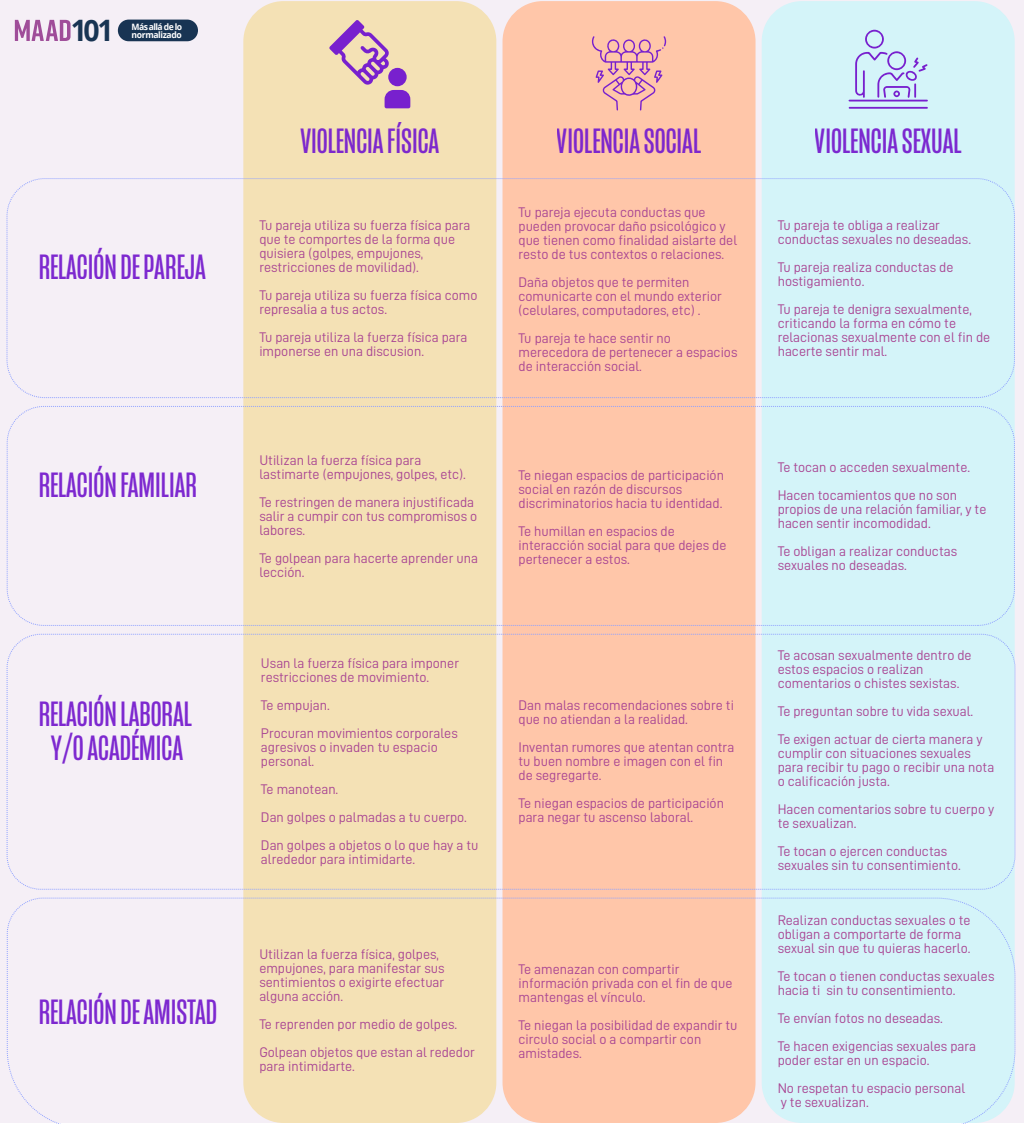
<style>
.page{position:relative;width:1024px;height:1124px;background:#fff}
.page>*{position:absolute;margin:0;border:0;box-sizing:border-box;transform-origin:0 0}
.t1{font:36px/34px "Mongoose";color:#7820ce;text-align:center}
.t2{font:700 29.5px "Open Sans";color:#183453;scale:.96 1}
.t3{font:14px/14px "D DIN";color:#a94593}
.t4{font:700 8.8px "Open Sans";letter-spacing:-.07em;color:#fff}
.t5{font:700 8.8px "Open Sans";letter-spacing:-.04em;color:#fff}
</style>
<div class="page">
<div style="left:0;top:0;width:1024px;height:1123px;background:#f5eef6"></div>
<div style="left:118px;top:20px;width:80px;height:21px;background:#183453;border-radius:11px"></div>
<svg style="left:15px;top:20px;width:56px;height:21px"></svg>
<div style="left:762px;top:1px;width:253px;height:1122px;background:#d4f4f9;border-radius:40px"></div>
<svg style="left:849px;top:30px;width:79px;height:79px"></svg>
<div style="left:503px;top:1px;width:253px;height:1122px;background:#ffc6a9;border-radius:40px"></div>
<svg style="left:591px;top:36px;width:75px;height:75px"></svg>
<div style="left:243px;top:1px;width:253px;height:1122px;background:#f4e1b5;border-radius:40px"></div>
<svg style="left:329px;top:20px;width:81px;height:88px"></svg>
<div style="left:388px;top:68px;width:19px;height:18px;background:#7820ce;border-radius:50%"></div>
<div style="left:7px;top:178px;width:1008px;height:220px;border:1px dashed #90a2ff;border-radius:38px"></div>
<div style="left:7px;top:406px;width:1008px;height:220px;border:1px dashed #90a2ff;border-radius:37px"></div>
<svg style="left:6px;top:897px;width:1010px;height:227px"></svg>
<h2 class="t2" style="left:71px;top:9px;width:46px">101</h2>
<p class="t5" style="left:132px;top:29px;width:52px">normalizado</p>
<p class="t4" style="left:132px;top:21px;width:52px">Más allá de lo</p>
<h1 class="t1" style="left:38px;top:250px;width:169px">RELACIÓN DE PAREJA</h1>
<h1 class="t1" style="left:38px;top:468px;width:160px">RELACIÓN FAMILIAR</h1>
<h1 class="t1" style="left:38px;top:698px;width:155px">RELACIÓN LABORAL<br>Y/O ACADÉMICA</h1>
<h1 class="t1" style="left:38px;top:995px;width:180px">RELACIÓN DE AMISTAD</h1>
<h1 class="t1" style="left:300px;top:125px;width:140px">VIOLENCIA FÍSICA</h1>
<p class="t3" style="left:259px;top:218px;width:213px">Tu pareja utiliza su fuerza física para que te comportes de la forma que quisiera (golpes, empujones, restricciones de movilidad).</p>
<p class="t3" style="left:259px;top:288px;width:220px">Tu pareja utiliza su fuerza física como represalia a tus actos.</p>
<p class="t3" style="left:259px;top:330px;width:210px">Tu pareja utiliza la fuerza física para imponerse en una discusion.</p>
<p class="t3" style="left:259px;top:453px;width:208px">Utilizan la fuerza física para lastimarte (empujones, golpes, etc).</p>
<p class="t3" style="left:259px;top:495px;width:219px">Te restringen de manera injustificada salir a cumpir con tus compromisos o labores.</p>
<p class="t3" style="left:259px;top:551px;width:220px">Te golpean para hacerte aprender una lección.</p>
<p class="t3" style="left:261px;top:656px;width:200px">Usan la fuerza física para imponer restricciones de movimiento.</p>
<p class="t3" style="left:261px;top:691px;width:198px;line-height:28px">Te empujan.<br>Procuran movimientos corporales</p>
<p class="t3" style="left:261px;top:740px;width:178px">agresivos o invaden tu espacio personal.</p>
<p class="t3" style="left:261px;top:775px;width:219px;line-height:28px">Te manotean.<br>Dan golpes o palmadas a tu cuerpo.<br>Dan golpes a objetos o lo que hay a tu</p>
<p class="t3" style="left:261px;top:852px;width:156px">alrededor para intimidarte.</p>
<p class="t3" style="left:259px;top:947px;width:187px">Utilizan la fuerza física, golpes, empujones, para manifestar sus sentimientos o exigirte efectuar alguna acción.</p>
<p class="t3" style="left:259px;top:1010px;width:217px;line-height:28px">Te reprenden por medio de golpes.<br>Golpean objetos que estan al rededor</p>
<p class="t3" style="left:259px;top:1059px;width:97px">para intimidarte.</p>
<h1 class="t1" style="left:557px;top:124px;width:146px">VIOLENCIA SOCIAL</h1>
<p class="t3" style="left:519px;top:205px;width:220px">Tu pareja ejecuta conductas que pueden provocar daño psicológico y que tienen como finalidad aislarte del resto de tus contextos o relaciones.</p>
<p class="t3" style="left:519px;top:275px;width:205px">Daña objetos que te permiten comunicarte con el mundo exterior (celulares, computadores, etc) .</p>
<p class="t3" style="left:519px;top:331px;width:220px">Tu pareja te hace sentir no merecedora de pertenecer a espacios de interacción social.</p>
<p class="t3" style="left:519px;top:468px;width:207px">Te niegan espacios de participación social en razón de discursos discriminatorios hacia tu identidad.</p>
<p class="t3" style="left:519px;top:524px;width:209px">Te humillan en espacios de interacción social para que dejes de pertenecer a estos.</p>
<p class="t3" style="left:519px;top:698px;width:217px">Dan malas recomendaciones sobre ti que no atiendan a la realidad.</p>
<p class="t3" style="left:519px;top:740px;width:217px">Inventan rumores que atentan contra tu buen nombre e imagen con el fin de segregarte.</p>
<p class="t3" style="left:519px;top:796px;width:207px">Te niegan espacios de participación para negar tu ascenso laboral.</p>
<p class="t3" style="left:519px;top:962px;width:215px">Te amenazan con compartir información privada con el fin de que mantengas el vínculo.</p>
<p class="t3" style="left:519px;top:1018px;width:221px">Te niegan la posibilidad de expandir tu circulo social o a compartir con amistades.</p>
<h1 class="t1" style="left:815px;top:124px;width:148px">VIOLENCIA SEXUAL</h1>
<p class="t3" style="left:778px;top:218px;width:195px">Tu pareja te obliga a realizar conductas sexuales no deseadas.</p>
<p class="t3" style="left:778px;top:260px;width:177px">Tu pareja realiza conductas de hostigamiento.</p>
<p class="t3" style="left:778px;top:302px;width:214px">Tu pareja te denigra sexualmente, criticando la forma en cómo te relacionas sexualmente con el fin de hacerte sentir mal.</p>
<p class="t3" style="left:778px;top:453px;width:194px;line-height:28px">Te tocan o acceden sexualmente.<br>Hacen tocamientos que no son</p>
<p class="t3" style="left:778px;top:502px;width:210px">propios de una relación familiar, y te hacen sentir incomodidad.</p>
<p class="t3" style="left:778px;top:544px;width:181px">Te obligan a realizar conductas sexuales no deseadas.</p>
<p class="t3" style="left:778px;top:648px;width:195px">Te acosan sexualmente dentro de estos espacios o realizan comentarios o chistes sexistas.</p>
<p class="t3" style="left:778px;top:697px;width:206px;line-height:28px">Te preguntan sobre tu vida sexual.<br>Te exigen actuar de cierta manera y</p>
<p class="t3" style="left:778px;top:746px;width:218px">cumplir con situaciones sexuales para recibir tu pago o recibir una nota o calificación justa.</p>
<p class="t3" style="left:778px;top:802px;width:218px">Hacen comentarios sobre tu cuerpo y te sexualizan.</p>
<p class="t3" style="left:778px;top:844px;width:185px">Te tocan o ejercen conductas sexuales sin tu consentimiento.</p>
<p class="t3" style="left:778px;top:913px;width:194px">Realizan conductas sexuales o te obligan a comportarte de forma sexual sin que tu quieras hacerlo.</p>
<p class="t3" style="left:778px;top:969px;width:218px">Te tocan o tienen conductas sexuales hacia ti sin tu consentimiento.</p>
<p class="t3" style="left:778px;top:1004px;width:200px;line-height:28px">Te envían fotos no deseadas.<br>Te hacen exigencias sexuales para</p>
<p class="t3" style="left:778px;top:1046px;width:189px;line-height:28px">poder estar en un espacio.<br>No respetan tu espacio personal</p>
<p class="t3" style="left:781px;top:1095px;width:90px">y te sexualizan.</p>
</div>
